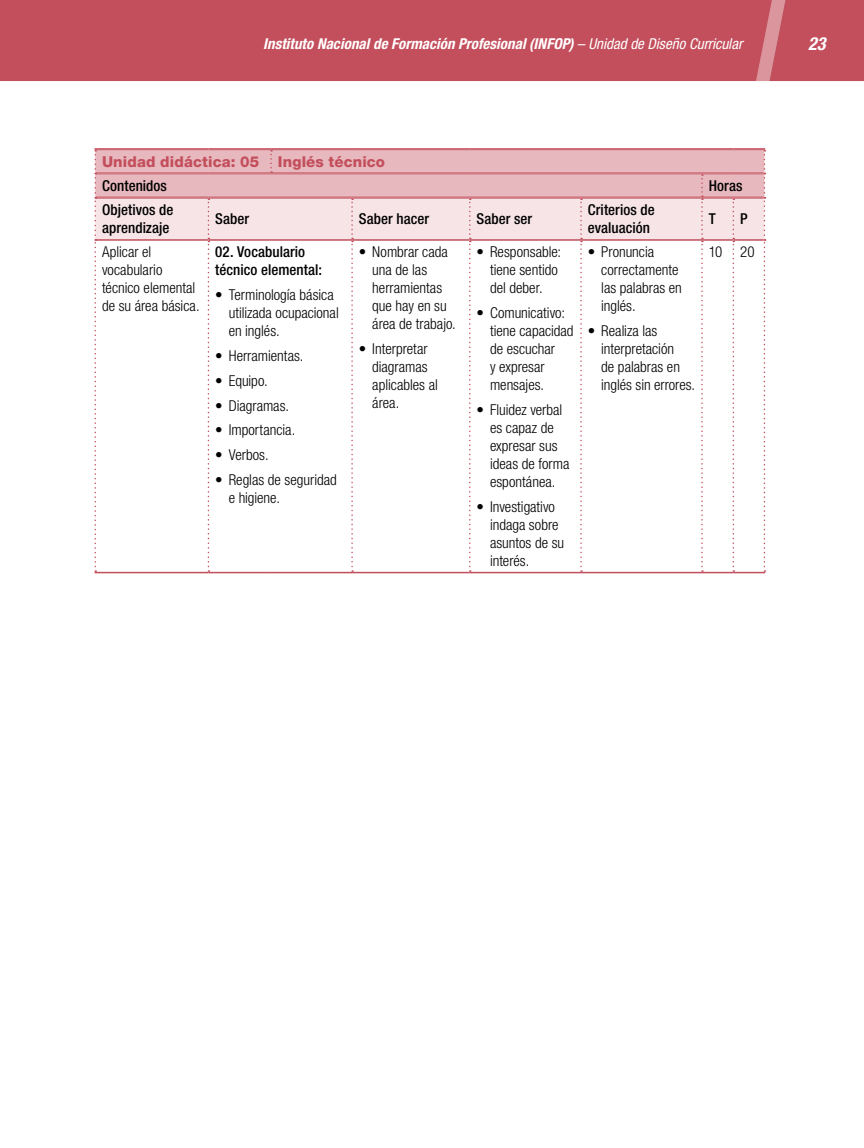
<style>
.page{position:relative;width:864px;height:1148px;background:#fff}
.page>*{position:absolute;margin:0;border:0;box-sizing:border-box;transform-origin:0 0}
.t1{font:italic 700 condensed 18px "Helvetica Neue LT Std";color:#fff}
.t2{font:300 condensed 15px/18px "Helvetica Neue LT Std";color:#000}
.t3{font:500 condensed 15px/18px "Helvetica Neue LT Std";letter-spacing:.005em;color:#000}
.t4{font:italic 700 condensed 15px "Helvetica Neue LT Std";letter-spacing:.005em;color:#fff}
.t5{font:800 15px "Helvetica Neue LT Std";letter-spacing:.01em;color:#c34e5c}
.s1{font-weight:400}
</style>
<div class="page">
<div style="left:0;top:0;width:756px;height:81px;background:#c34e5c"></div>
<svg style="left:756px;top:0;width:108px;height:81px;background:#c55664"></svg>
<hr style="left:94px;top:572px;width:114px;height:1px;background:#c34e5c">
<hr style="left:208px;top:572px;width:63px;height:1px;background:#c34e5c">
<hr style="left:271px;top:572px;width:81px;height:1px;background:#c34e5c">
<hr style="left:352px;top:572px;width:118px;height:1px;background:#c34e5c">
<hr style="left:470px;top:572px;width:111px;height:1px;background:#c34e5c">
<hr style="left:581px;top:572px;width:121px;height:1px;background:#c34e5c">
<hr style="left:702px;top:572px;width:31px;height:1px;background:#c34e5c">
<hr style="left:733px;top:572px;width:32px;height:1px;background:#c34e5c">
<hr style="left:94px;top:148px;width:114px;height:1px;background:#c34e5c">
<hr style="left:208px;top:148px;width:63px;height:1px;background:#c34e5c">
<hr style="left:271px;top:148px;width:81px;height:1px;background:#c34e5c">
<hr style="left:352px;top:148px;width:118px;height:1px;background:#c34e5c">
<hr style="left:470px;top:148px;width:111px;height:1px;background:#c34e5c">
<hr style="left:581px;top:148px;width:121px;height:1px;background:#c34e5c">
<hr style="left:702px;top:148px;width:31px;height:1px;background:#c34e5c">
<hr style="left:733px;top:148px;width:32px;height:1px;background:#c34e5c">
<svg style="left:94px;top:149px;width:671px;height:423px"></svg>
<hr style="left:96px;top:239px;width:112px;height:2px;background:#c34e5c">
<hr style="left:208px;top:239px;width:63px;height:2px;background:#c34e5c">
<hr style="left:271px;top:239px;width:81px;height:2px;background:#c34e5c">
<hr style="left:352px;top:239px;width:118px;height:2px;background:#c34e5c">
<hr style="left:470px;top:239px;width:111px;height:2px;background:#c34e5c">
<hr style="left:581px;top:239px;width:121px;height:2px;background:#c34e5c">
<hr style="left:702px;top:239px;width:31px;height:2px;background:#c34e5c">
<hr style="left:733px;top:239px;width:31px;height:2px;background:#c34e5c">
<p class="t4" style="left:263px;top:35px;width:481px">Instituto Nacional de Formación Profesional (INFOP) <span class="s1">– Unidad de Diseño Curricular</span></p>
<p class="t1" style="left:808px;top:33px;width:19px">23</p>
<p class="t5" style="left:102px;top:152px;width:285px">Unidad didáctica: 05 Inglés técnico</p>
<p class="t3" style="left:102px;top:176px;width:67px">Contenidos</p>
<p class="t3" style="left:709px;top:176px;width:35px">Horas</p>
<p class="t3" style="left:102px;top:201px;width:73px">Objetivos de aprendizaje</p>
<p class="t3" style="left:215px;top:210px;width:36px">Saber</p>
<p class="t3" style="left:359px;top:210px;width:72px">Saber hacer</p>
<p class="t3" style="left:477px;top:210px;width:57px">Saber ser</p>
<p class="t3" style="left:588px;top:201px;width:68px">Criterios de evaluación</p>
<p class="t3" style="left:709px;top:210px;width:8px">T</p>
<p class="t3" style="left:740px;top:210px;width:9px">P</p>
<p class="t2" style="left:102px;top:243px;width:99px">Aplicar el vocabulario técnico elemental de su área básica.</p>
<p class="t3" style="left:215px;top:243px;width:108px">02. Vocabulario técnico elemental:</p>
<p class="t2" style="left:372px;top:243px;width:85px;text-indent:-14px">• Nombrar cada una de las herramientas que hay en su área de trabajo.</p>
<p class="t2" style="left:372px;top:340px;width:67px;text-indent:-14px">• Interpretar diagramas aplicables al área.</p>
<p class="t2" style="left:490px;top:243px;width:73px;text-indent:-13px">• Responsable: tiene sentido del deber.</p>
<p class="t2" style="left:490px;top:304px;width:85px;text-indent:-13px">• Comunicativo: tiene capacidad de escuchar<br>y expresar mensajes.</p>
<p class="t2" style="left:490px;top:400px;width:81px;text-indent:-13px">• Fluidez verbal es capaz de expresar sus ideas de forma espontánea.</p>
<p class="t2" style="left:490px;top:497px;width:76px;text-indent:-13px">• Investigativo indaga sobre asuntos de su interés.</p>
<p class="t2" style="left:601px;top:243px;width:82px;text-indent:-14px">• Pronuncia correctamente las palabras en inglés.</p>
<p class="t2" style="left:601px;top:322px;width:95px;text-indent:-14px">• Realiza las interpretación<br>de palabras en inglés sin errores.</p>
<p class="t2" style="left:709px;top:243px;width:47px">10 20</p>
<p class="t2" style="left:229px;top:286px;width:112px;text-indent:-14px">• Terminología básica utilizada ocupacional en inglés.</p>
<p class="t2" style="left:215px;top:346px;width:90px">• Herramientas.</p>
<p class="t2" style="left:215px;top:371px;width:54px">• Equipo.</p>
<p class="t2" style="left:215px;top:396px;width:75px">• Diagramas.</p>
<p class="t2" style="left:215px;top:421px;width:82px">• Importancia.</p>
<p class="t2" style="left:215px;top:445px;width:55px">• Verbos.</p>
<p class="t2" style="left:229px;top:470px;width:110px;text-indent:-14px">• Reglas de seguridad e higiene.</p>
</div>
